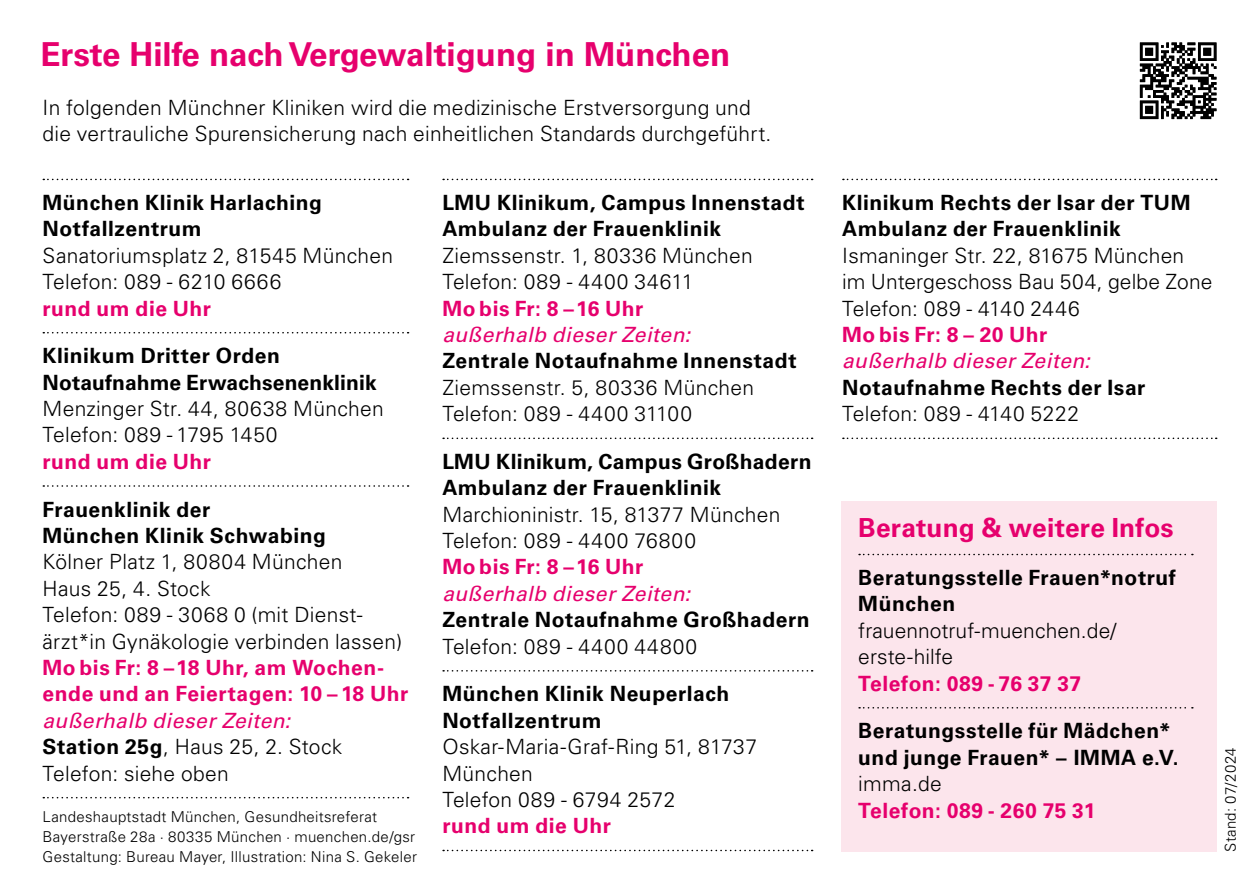
<style>
.page{position:relative;width:1259px;height:893px;background:#fff}
.page>*{position:absolute;margin:0;border:0;box-sizing:border-box;transform-origin:0 0}
.t1{font:700 33px "Univers LT Std";color:#e6006d}
.t2{font:700 26.4px "Univers LT Std";letter-spacing:.01em;color:#e6006d}
.t3{font:300 21px/26.4px "Univers LT Std";letter-spacing:.015em;color:#000}
.t4{font:700 21px/26.4px "Univers LT Std";letter-spacing:.025em;color:#000}
.t5{font:700 21px/26.4px "Univers LT Std";letter-spacing:.025em;color:#e6006d}
.t6{font:italic 21px "Univers LT Std";letter-spacing:.02em;color:#e6006d}
.t7{font:300 21px "Univers LT Std";letter-spacing:.045em;color:#000}
.t8{font:300 15px/20.4px "Univers LT Std";letter-spacing:.02em;color:#000}
.s1{font-weight:400;font-style:italic;color:#e6006d}
.s2{font-weight:700}
</style>
<div class="page">
<svg style="left:43px;top:179px;width:365px;height:1px"></svg>
<svg style="left:43px;top:332px;width:365px;height:1px"></svg>
<svg style="left:43px;top:485px;width:365px;height:2px"></svg>
<svg style="left:43px;top:797px;width:365px;height:1px"></svg>
<svg style="left:443px;top:179px;width:369px;height:1px"></svg>
<svg style="left:443px;top:438px;width:369px;height:1px"></svg>
<svg style="left:443px;top:670px;width:369px;height:2px"></svg>
<svg style="left:443px;top:850px;width:369px;height:1px"></svg>
<svg style="left:843px;top:179px;width:373px;height:1px"></svg>
<svg style="left:843px;top:438px;width:373px;height:1px"></svg>
<div style="left:841px;top:501px;width:375px;height:351px;background:#fce5ec"></div>
<svg style="left:859px;top:554px;width:334px;height:1px"></svg>
<svg style="left:859px;top:707px;width:334px;height:1px"></svg>
<svg style="left:1140px;top:43px;width:76px;height:76px"></svg>
<h1 class="t1" style="left:40px;top:35px;width:691px">Erste Hilfe nach Vergewaltigung in München</h1>
<p class="t3" style="left:43px;top:94px;width:730px">In folgenden Münchner Kliniken wird die medizinische Erstversorgung und die vertrauliche Spurensicherung nach einheitlichen Standards durchgeführt.</p>
<p class="t4" style="left:43px;top:190px;width:281px">München Klinik Harlaching<br>Notfallzentrum</p>
<p class="t3" style="left:43px;top:242px;width:352px">Sanatoriumsplatz 2, 81545 München<br>Telefon: 089 - 6210 6666</p>
<p class="t5" style="left:43px;top:295px;width:170px">rund um die Uhr</p>
<p class="t4" style="left:43px;top:343px;width:336px">Klinikum Dritter Orden<br>Notaufnahme Erwachsenenklinik</p>
<p class="t3" style="left:43px;top:395px;width:343px">Menzinger Str. 44, 80638 München<br>Telefon: 089 - 1795 1450</p>
<p class="t5" style="left:43px;top:448px;width:170px">rund um die Uhr</p>
<p class="t4" style="left:43px;top:496px;width:285px">Frauenklinik der<br>München Klinik Schwabing</p>
<p class="t3" style="left:43px;top:549px;width:361px">Kölner Platz 1, 80804 München<br>Haus 25, 4. Stock<br>Telefon: 089 - 3068 0 (mit Dienst&shy;ärzt*in Gynäkologie verbinden lassen)</p>
<p class="t5" style="left:43px;top:654px;width:367px">Mo bis Fr: 8 – 18 Uhr, am Wochen&shy;ende und an Feiertagen: 10 – 18 Uhr</p>
<p class="t3" style="left:43px;top:707px;width:301px"><span class="s1">außerhalb dieser Zeiten:<br></span><span class="s2">Station 25g</span>, Haus 25, 2. Stock<br>Telefon: siehe oben</p>
<p class="t8" style="left:43px;top:806px;width:376px">Landeshauptstadt München, Gesundheitsreferat<br>Bayerstraße 28a · 80335 München · muenchen.de/gsr<br>Gestaltung: Bureau Mayer, Illustration: Nina S. Gekeler</p>
<p class="t4" style="left:442px;top:190px;width:364px">LMU Klinikum, Campus Innenstadt<br>Ambulanz der Frauenklinik</p>
<p class="t3" style="left:442px;top:242px;width:312px">Ziemssenstr. 1, 80336 München<br>Telefon: 089 - 4400 34611</p>
<p class="t5" style="left:442px;top:295px;width:202px">Mo bis Fr: 8 – 16 Uhr</p>
<p class="t6" style="left:442px;top:322px;width:249px">außerhalb dieser Zeiten:</p>
<p class="t4" style="left:442px;top:348px;width:356px">Zentrale Notaufnahme Innenstadt</p>
<p class="t3" style="left:442px;top:374px;width:313px">Ziemssenstr. 5, 80336 München<br>Telefon: 089 - 4400 31100</p>
<p class="t4" style="left:442px;top:448px;width:371px">LMU Klinikum, Campus Großhadern<br>Ambulanz der Frauenklinik</p>
<p class="t3" style="left:442px;top:501px;width:339px">Marchioninistr. 15, 81377 München<br>Telefon: 089 - 4400 76800</p>
<p class="t5" style="left:442px;top:554px;width:202px">Mo bis Fr: 8 – 16 Uhr</p>
<p class="t6" style="left:442px;top:581px;width:249px">außerhalb dieser Zeiten:</p>
<p class="t4" style="left:442px;top:607px;width:369px">Zentrale Notaufnahme Großhadern</p>
<p class="t7" style="left:442px;top:633px;width:256px">Telefon: 089 - 4400 44800</p>
<p class="t4" style="left:442px;top:681px;width:288px">München Klinik Neuperlach<br>Notfallzentrum</p>
<p class="t3" style="left:442px;top:733px;width:316px">Oskar-Maria-Graf-Ring 51, 81737<br>München<br>Telefon 089 - 6794 2572</p>
<p class="t5" style="left:442px;top:813px;width:170px">rund um die Uhr</p>
<p class="t4" style="left:842px;top:190px;width:350px">Klinikum Rechts der Isar der TUM<br>Ambulanz der Frauenklinik</p>
<p class="t3" style="left:842px;top:242px;width:372px">Ismaninger Str. 22, 81675 München im Untergeschoss Bau 504, gelbe Zone<br>Telefon: 089 - 4140 2446</p>
<p class="t5" style="left:842px;top:322px;width:207px">Mo bis Fr: 8 – 20 Uhr</p>
<p class="t6" style="left:842px;top:348px;width:249px">außerhalb dieser Zeiten:</p>
<p class="t4" style="left:842px;top:374px;width:305px">Notaufnahme Rechts der Isar</p>
<p class="t3" style="left:842px;top:400px;width:238px">Telefon: 089 - 4140 5222</p>
<p class="t2" style="left:858px;top:513px;width:317px">Beratung &amp; weitere Infos</p>
<p class="t4" style="left:858px;top:565px;width:319px">Beratungsstelle Frauen*notruf<br>München</p>
<p class="t3" style="left:858px;top:617px;width:260px">frauennotruf-muenchen.de/ erste-hilfe</p>
<p class="t5" style="left:858px;top:670px;width:224px">Telefon: 089 - 76 37 37</p>
<p class="t4" style="left:858px;top:718px;width:322px">Beratungsstelle für Mädchen* und junge Frauen* – IMMA e.V.</p>
<p class="t3" style="left:858px;top:770px;width:85px">imma.de</p>
<p class="t5" style="left:858px;top:797px;width:238px">Telefon: 089 - 260 75 31</p>
<p class="t8" style="left:1220px;top:852px;width:106px;rotate:-90deg">Stand: 07/2024</p>
</div>
